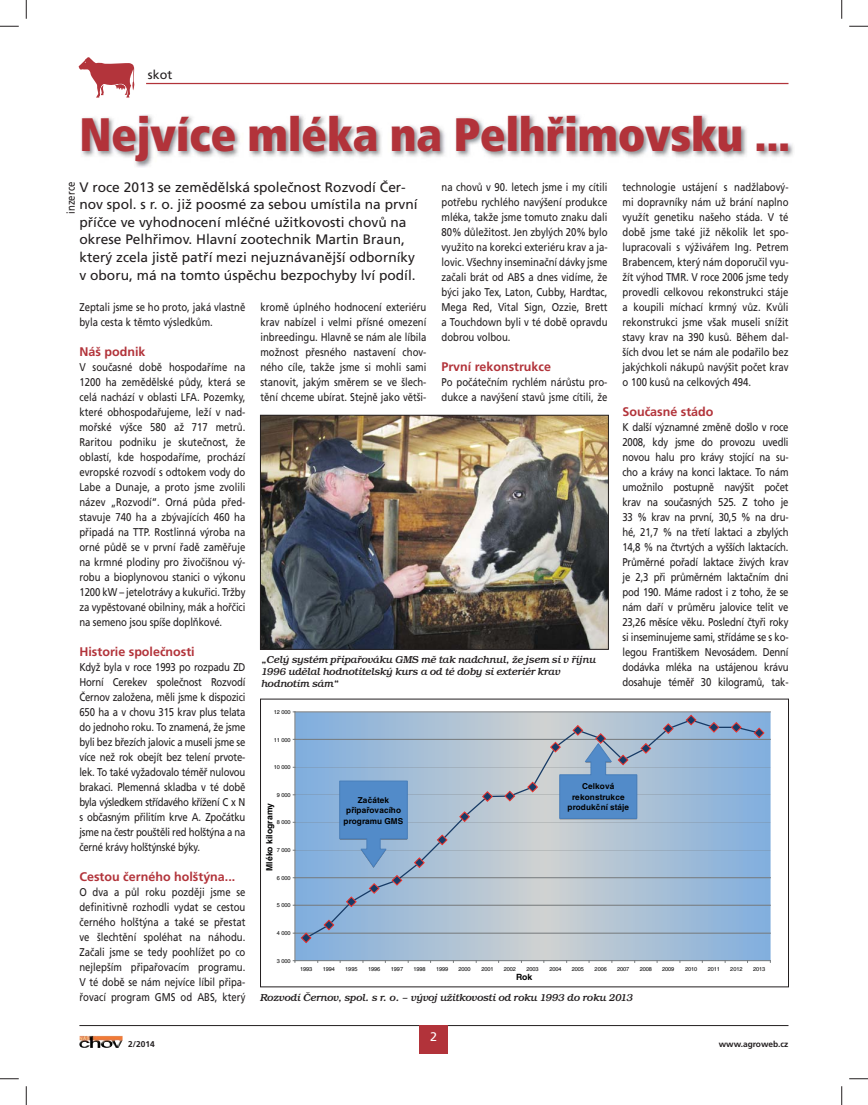
<style>
.page{position:relative;width:868px;height:1105px;background:#fff}
.page>*{position:absolute;margin:0;border:0;box-sizing:border-box;transform-origin:0 0}
.t1{font:900 condensed 46.88px "Frutiger CE";letter-spacing:-.01em;color:#b2333a}
.t2{font:13.75px/17.5px "Frutiger CE";color:#231f20}
.t3{font:700 12.5px "Frutiger CE";color:#b2333a}
.t4{font:12.5px "Frutiger CE";color:#231f20}
.t5{font:12.5px "Frutiger CE";color:#fff}
.t6{font:11.25px/15px "Frutiger CE";color:#231f20;text-align:justify;scale:.85 1}
.t7{font:italic 500 10.38px/11.9px "Bookman Itc TEE";color:#231f20}
.t8{font:700 8.62px "Helvetica CE";letter-spacing:-.01em;color:#000}
.t9{font:700 8.38px "Frutiger CE";color:#231f20}
.t10{font:700 8.12px/10.2px "Helvetica CE";letter-spacing:.02em;color:#000;text-align:center}
.t11{font:5.62px "Helvetica CE";letter-spacing:-.015em;color:#000}
</style>
<div class="page">
<img style="left:79px;top:57px;width:55px;height:41px">
<hr style="left:146px;top:83px;width:642px;height:1px;background:#b2333a">
<hr style="left:79px;top:1025px;width:709px;height:1px;background:#231f20">
<img style="left:85px;top:1036px;width:37px;height:12px">
<div style="left:419px;top:1025px;width:28px;height:29px;background:#b2333a"></div>
<img style="left:81px;top:114px;width:712px;height:54px">
<img style="left:262px;top:417px;width:344px;height:230px">
<div style="left:260px;top:415px;width:348px;height:234px;border:1px solid #231f20"></div>
<svg style="left:296px;top:713px;width:474px;height:247px;background:#9ebbd8"></svg>
<hr style="left:295px;top:933px;width:475px;height:1px;background:#75797b">
<hr style="left:295px;top:905px;width:475px;height:1px;background:#75797b">
<hr style="left:295px;top:877px;width:475px;height:1px;background:#75797b">
<hr style="left:295px;top:739px;width:475px;height:1px;background:#75797b">
<hr style="left:295px;top:712px;width:475px;height:1px;background:#75797b">
<hr style="left:295px;top:712px;width:1px;height:249px;background:#75797b">
<hr style="left:295px;top:960px;width:475px;height:1px;background:#75797b">
<svg style="left:304px;top:719px;width:456px;height:221px;background:#a5bdd4"></svg>
<svg style="left:301px;top:932px;width:10px;height:11px"></svg>
<svg style="left:323px;top:920px;width:11px;height:10px"></svg>
<svg style="left:346px;top:896px;width:10px;height:11px"></svg>
<svg style="left:369px;top:883px;width:10px;height:11px"></svg>
<svg style="left:391px;top:875px;width:11px;height:11px"></svg>
<svg style="left:414px;top:857px;width:10px;height:11px"></svg>
<svg style="left:437px;top:834px;width:10px;height:11px"></svg>
<svg style="left:459px;top:811px;width:11px;height:11px"></svg>
<svg style="left:482px;top:791px;width:10px;height:11px"></svg>
<svg style="left:504px;top:791px;width:11px;height:10px"></svg>
<svg style="left:527px;top:782px;width:11px;height:10px"></svg>
<svg style="left:663px;top:723px;width:10px;height:11px"></svg>
<svg style="left:685px;top:715px;width:11px;height:10px"></svg>
<svg style="left:708px;top:722px;width:11px;height:11px"></svg>
<svg style="left:731px;top:722px;width:10px;height:11px"></svg>
<svg style="left:753px;top:727px;width:11px;height:11px"></svg>
<svg style="left:339px;top:781px;width:69px;height:87px;background:#6395cb"></svg>
<svg style="left:550px;top:725px;width:101px;height:94px;background:#89a7c7"></svg>
<svg style="left:0;top:25px;width:19px;height:2px"></svg>
<svg style="left:849px;top:25px;width:18px;height:2px"></svg>
<svg style="left:0;top:1078px;width:19px;height:1px"></svg>
<svg style="left:849px;top:1078px;width:18px;height:1px"></svg>
<svg style="left:25px;top:0;width:2px;height:19px"></svg>
<svg style="left:25px;top:1086px;width:2px;height:19px"></svg>
<svg style="left:841px;top:0;width:1px;height:19px"></svg>
<svg style="left:841px;top:1086px;width:1px;height:19px"></svg>
<p class="t4" style="left:148px;top:68px;width:26px">skot</p>
<h1 class="t1" style="left:79px;top:112px;width:712px">Nejvíce mléka na Pelhřimovsku ...</h1>
<p class="t2" style="left:79px;top:179px;width:339px">V roce 2013 se zemědělská společnost Rozvodí Čer&shy;nov spol. s r. o. již poosmé za sebou umístila na první příčce ve vyhodnocení mléčné užitkovosti chovů na okrese Pelhřimov. Hlavní zootechnik Martin Braun, který zcela jistě patří mezi nejuznávanější odborníky v oboru, má na tomto úspěchu bezpochyby lví podíl.</p>
<p class="t6" style="left:64px;top:214px;width:39px;rotate:-90deg">inzerce</p>
<p class="t6" style="left:441px;top:180px;width:197px">na chovů v 90. letech jsme i my cítili potřebu rychlého navýšení produkce mléka, takže jsme tomuto znaku dali 80% důležitost. Jen zbylých 20% bylo využito na korekci exteriéru krav a ja&shy;lovic. Všechny inseminační dávky jsme začali brát od ABS a dnes vidíme, že býci jako Tex, Laton, Cubby, Hardtac, Mega Red, Vital Sign, Ozzie, Brett a Touchdown byli v té době opravdu dobrou volbou.</p>
<p class="t3" style="left:441px;top:361px;width:111px">První rekonstrukce</p>
<p class="t6" style="left:441px;top:375px;width:197px">Po počátečním rychlém nárůstu pro&shy;dukce a navýšení stavů jsme cítili, že</p>
<p class="t6" style="left:622px;top:180px;width:197px">technologie ustájení s nadžlabový&shy;mi dopravníky nám už brání naplno využít genetiku našeho stáda. V té době jsme také již několik let spo&shy;lupracovali s výživářem Ing. Petrem Brabencem, který nám doporučil vyu&shy;žít výhod TMR. V roce 2006 jsme tedy provedli celkovou rekonstrukci stáje a koupili míchací krmný vůz. Kvůli rekonstrukci jsme však museli snížit stavy krav na 390 kusů. Během dal&shy;ších dvou let se nám ale podařilo bez jakýchkoli nákupů navýšit počet krav o 100 kusů na celkových 494.</p>
<p class="t3" style="left:622px;top:406px;width:92px">Současné stádo</p>
<p class="t6" style="left:622px;top:420px;width:197px">K další významné změně došlo v roce 2008, kdy jsme do provozu uvedli novou halu pro krávy stojící na su&shy;cho a krávy na konci laktace. To nám umožnilo postupně navýšit počet krav na současných 525. Z toho je 33 % krav na první, 30,5 % na dru&shy;hé, 21,7 % na třetí laktaci a zbylých 14,8 % na čtvrtých a vyšších laktacích.<br>Průměrné pořadí laktace živých krav je 2,3 při průměrném laktačním dni pod 190. Máme radost i z toho, že se nám daří v průměru jalovice telit ve 23,26 měsíce věku. Poslední čtyři roky si inseminujeme sami, střídáme se s ko&shy;legou Františkem Nevosádem. Denní dodávka mléka na ustájenou krávu dosahuje téměř 30 kilogramů, tak-</p>
<p class="t6" style="left:260px;top:300px;width:197px">kromě úplného hodnocení exteriéru krav nabízel i velmi přísné omezení inbreedingu. Hlavně se nám ale líbila možnost přesného nastavení chov&shy;ného cíle, takže jsme si mohli sami stanovit, jakým směrem se ve šlech&shy;tění chceme ubírat. Stejně jako větši-</p>
<p class="t6" style="left:79px;top:300px;width:197px">Zeptali jsme se ho proto, jaká vlastně byla cesta k těmto výsledkům.</p>
<p class="t3" style="left:79px;top:346px;width:67px">Náš podnik</p>
<p class="t6" style="left:79px;top:360px;width:197px">V současné době hospodaříme na 1200 ha zemědělské půdy, která se celá nachází v oblasti LFA. Pozemky, které obhospodařujeme, leží v nad&shy;mořské výšce 580 až 717 metrů.<br>Raritou podniku je skutečnost, že oblastí, kde hospodaříme, prochází evropské rozvodí s odtokem vody do Labe a Dunaje, a proto jsme zvolili název „Rozvodí“. Orná půda před&shy;stavuje 740 ha a zbývajících 460 ha připadá na TTP. Rostlinná výroba na orné půdě se v první řadě zaměřuje na krmné plodiny pro živočišnou vý&shy;robu a bioplynovou stanici o výkonu 1200 kW – jetelotrávy a kukuřici. Tržby za vypěstované obilniny, mák a hořčici na semeno jsou spíše doplňkové.</p>
<p class="t3" style="left:79px;top:646px;width:117px">Historie společnosti</p>
<p class="t6" style="left:79px;top:660px;width:197px">Když byla v roce 1993 po rozpadu ZD Horní Cerekev společnost Rozvodí Černov založena, měli jsme k dispozici 650 ha a v chovu 315 krav plus telata do jednoho roku. To znamená, že jsme byli bez březích jalovic a museli jsme se více než rok obejít bez telení prvote&shy;lek. To také vyžadovalo téměř nulovou brakaci. Plemenná skladba v té době byla výsledkem střídavého křížení C x N s občasným přilitím krve A. Zpočátku jsme na čestr pouštěli red holštýna a na černé krávy holštýnské býky.</p>
<p class="t3" style="left:79px;top:871px;width:157px">Cestou černého holštýna...</p>
<p class="t6" style="left:79px;top:885px;width:197px">O dva a půl roku později jsme se definitivně rozhodli vydat se cestou černého holštýna a také se přestat ve šlechtění spoléhat na náhodu.<br>Začali jsme se tedy poohlížet po co nejlepším připařovacím programu.<br>V té době se nám nejvíce líbil připa&shy;řovací program GMS od ABS, který</p>
<p class="t7" style="left:261px;top:654px;width:336px">„Celý systém připařováku GMS mě tak nadchnul, že jsem si v říjnu<br>1996 udělal hodnotitelský kurs a od té doby si exteriér krav hodnotím sám“</p>
<p class="t11" style="left:274px;top:709px;width:18px">12 000</p>
<p class="t11" style="left:274px;top:736px;width:18px">11 000</p>
<p class="t11" style="left:274px;top:764px;width:18px">10 000</p>
<p class="t10" style="left:567px;top:782px;width:63px">Celková rekonstrukce produkční stáje</p>
<p class="t11" style="left:277px;top:792px;width:15px">9 000</p>
<p class="t8" style="left:266px;top:871px;width:69px;rotate:-90deg">Mléko kilogramy</p>
<p class="t10" style="left:343px;top:796px;width:61px">Začátek připařovacího programu GMS</p>
<p class="t11" style="left:277px;top:819px;width:15px">8 000</p>
<p class="t11" style="left:277px;top:847px;width:15px">7 000</p>
<p class="t11" style="left:277px;top:875px;width:15px">6 000</p>
<p class="t11" style="left:277px;top:902px;width:15px">5 000</p>
<p class="t11" style="left:277px;top:930px;width:15px">4 000</p>
<p class="t11" style="left:277px;top:958px;width:15px">3 000</p>
<p class="t11" style="left:300px;top:966px;width:14px">1993</p>
<p class="t11" style="left:323px;top:966px;width:14px">1994</p>
<p class="t11" style="left:345px;top:966px;width:14px">1995</p>
<p class="t11" style="left:368px;top:966px;width:14px">1996</p>
<p class="t11" style="left:391px;top:966px;width:14px">1997</p>
<p class="t11" style="left:413px;top:966px;width:14px">1998</p>
<p class="t11" style="left:436px;top:966px;width:14px">1999</p>
<p class="t11" style="left:458px;top:966px;width:14px">2000</p>
<p class="t11" style="left:481px;top:966px;width:14px">2001</p>
<p class="t11" style="left:503px;top:966px;width:14px">2002</p>
<p class="t11" style="left:526px;top:966px;width:14px">2003</p>
<p class="t11" style="left:549px;top:966px;width:14px">2004</p>
<p class="t11" style="left:571px;top:966px;width:14px">2005</p>
<p class="t11" style="left:594px;top:966px;width:14px">2006</p>
<p class="t11" style="left:617px;top:966px;width:14px">2007</p>
<p class="t11" style="left:639px;top:966px;width:14px">2008</p>
<p class="t11" style="left:662px;top:966px;width:14px">2009</p>
<p class="t11" style="left:685px;top:966px;width:14px">2010</p>
<p class="t11" style="left:707px;top:966px;width:14px">2011</p>
<p class="t11" style="left:730px;top:966px;width:14px">2012</p>
<p class="t11" style="left:753px;top:966px;width:14px">2013</p>
<p class="t8" style="left:516px;top:974px;width:17px">Rok</p>
<p class="t7" style="left:260px;top:992px;width:374px">Rozvodí Černov, spol. s r. o. – vývoj užitkovosti od roku 1993 do roku 2013</p>
<p class="t5" style="left:430px;top:1031px;width:8px">2</p>
<p class="t9" style="left:128px;top:1040px;width:28px">2/2014</p>
<p class="t9" style="left:718px;top:1040px;width:71px">www.agroweb.cz</p>
</div>
